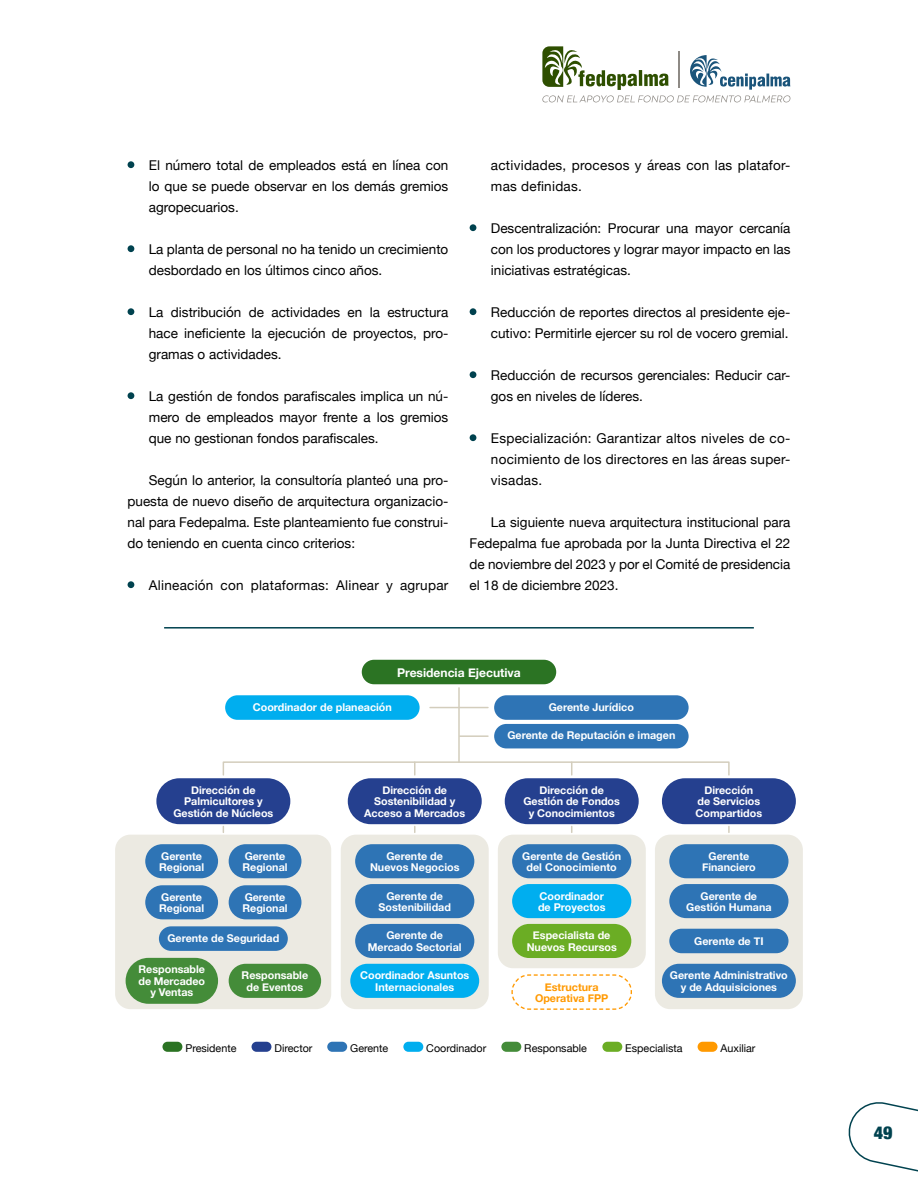
<style>
.page{position:relative;width:918px;height:1188px;background:#fff}
.page>*{position:absolute;margin:0;border:0;box-sizing:border-box;transform-origin:0 0}
.t1{font:900 condensed 18px "Helvetica Neue";color:#00424f}
.t2{font:13.5px/21px "Helvetica Neue";color:#000;text-align:justify}
.t3{font:13.5px/21px "Helvetica Neue";letter-spacing:.02em;color:#000}
.t4{font:700 12.15px "Helvetica Neue";color:#fff}
.t5{font:700 10.8px/11.6px "Helvetica Neue";color:#fff;text-align:center}
.t6{font:10.8px "Helvetica Neue";color:#000}
.t7{font:700 10.8px/11.6px "Helvetica Neue";color:#f90;text-align:center}
</style>
<div class="page">
<div style="left:128px;top:161px;width:6px;height:7px;background:#00424f;border-radius:50%"></div>
<div style="left:128px;top:245px;width:6px;height:7px;background:#00424f;border-radius:50%"></div>
<div style="left:128px;top:308px;width:6px;height:7px;background:#00424f;border-radius:50%"></div>
<div style="left:128px;top:392px;width:6px;height:7px;background:#00424f;border-radius:50%"></div>
<div style="left:128px;top:581px;width:6px;height:7px;background:#00424f;border-radius:50%"></div>
<div style="left:470px;top:224px;width:6px;height:7px;background:#00424f;border-radius:50%"></div>
<div style="left:470px;top:308px;width:6px;height:7px;background:#00424f;border-radius:50%"></div>
<div style="left:470px;top:371px;width:6px;height:7px;background:#00424f;border-radius:50%"></div>
<div style="left:470px;top:434px;width:6px;height:7px;background:#00424f;border-radius:50%"></div>
<div style="left:225px;top:695px;width:195px;height:25px;background:#00aeef;border-radius:12px"></div>
<div style="left:494px;top:695px;width:195px;height:25px;background:#2e74b5;border-radius:12px"></div>
<div style="left:494px;top:724px;width:195px;height:24px;background:#2e74b5;border-radius:12px"></div>
<div style="left:115px;top:835px;width:216px;height:174px;background:#eceae2;border-radius:15px"></div>
<div style="left:341px;top:835px;width:148px;height:174px;background:#eceae2;border-radius:15px"></div>
<div style="left:655px;top:835px;width:148px;height:174px;background:#eceae2;border-radius:15px"></div>
<div style="left:498px;top:835px;width:148px;height:133px;background:#eceae2;border-radius:15px"></div>
<div style="left:159px;top:926px;width:129px;height:25px;background:#2e74b5;border-radius:12px"></div>
<div style="left:145px;top:844px;width:73px;height:34px;background:#2e74b5;border-radius:17px"></div>
<div style="left:145px;top:885px;width:73px;height:34px;background:#2e74b5;border-radius:17px"></div>
<div style="left:229px;top:844px;width:72px;height:34px;background:#2e74b5;border-radius:17px"></div>
<div style="left:229px;top:885px;width:72px;height:34px;background:#2e74b5;border-radius:17px"></div>
<div style="left:355px;top:844px;width:119px;height:34px;background:#2e74b5;border-radius:17px"></div>
<div style="left:669px;top:844px;width:120px;height:34px;background:#2e74b5;border-radius:17px"></div>
<div style="left:512px;top:844px;width:119px;height:34px;background:#2e74b5;border-radius:17px"></div>
<div style="left:355px;top:884px;width:119px;height:34px;background:#2e74b5;border-radius:17px"></div>
<div style="left:669px;top:884px;width:120px;height:34px;background:#2e74b5;border-radius:17px"></div>
<div style="left:512px;top:884px;width:119px;height:34px;background:#00aeef;border-radius:17px"></div>
<div style="left:355px;top:924px;width:119px;height:34px;background:#2e74b5;border-radius:17px"></div>
<div style="left:669px;top:929px;width:120px;height:24px;background:#2e74b5;border-radius:12px"></div>
<div style="left:512px;top:924px;width:119px;height:34px;background:#6bad24;border-radius:17px"></div>
<svg style="left:511px;top:974px;width:121px;height:36px"></svg>
<div style="left:350px;top:964px;width:129px;height:34px;background:#00aeef;border-radius:17px"></div>
<div style="left:662px;top:964px;width:134px;height:34px;background:#2e74b5;border-radius:17px"></div>
<div style="left:229px;top:964px;width:92px;height:34px;background:#448c39;border-radius:17px"></div>
<div style="left:156px;top:778px;width:134px;height:46px;background:#25408f;border-radius:23px"></div>
<div style="left:126px;top:958px;width:92px;height:46px;background:#448c39;border-radius:23px"></div>
<div style="left:348px;top:778px;width:134px;height:46px;background:#25408f;border-radius:23px"></div>
<div style="left:662px;top:778px;width:134px;height:46px;background:#25408f;border-radius:23px"></div>
<div style="left:505px;top:778px;width:134px;height:46px;background:#25408f;border-radius:23px"></div>
<hr style="left:458px;top:688px;width:2px;height:74px;background:#d3cdbc">
<svg style="left:222px;top:761px;width:508px;height:15px"></svg>
<hr style="left:430px;top:707px;width:58px;height:1px;background:#d3cdbc">
<hr style="left:460px;top:735px;width:28px;height:2px;background:#d3cdbc">
<svg style="left:414px;top:826px;width:2px;height:6px"></svg>
<svg style="left:728px;top:826px;width:2px;height:6px"></svg>
<div style="left:162px;top:1042px;width:20px;height:10px;background:#2b7323;border-radius:5px"></div>
<div style="left:252px;top:1042px;width:19px;height:10px;background:#25408f;border-radius:5px"></div>
<div style="left:327px;top:1042px;width:20px;height:10px;background:#2e74b5;border-radius:5px"></div>
<div style="left:403px;top:1042px;width:20px;height:10px;background:#00aeef;border-radius:5px"></div>
<div style="left:501px;top:1042px;width:20px;height:10px;background:#448c39;border-radius:5px"></div>
<div style="left:602px;top:1042px;width:20px;height:10px;background:#6bad24;border-radius:5px"></div>
<div style="left:698px;top:1042px;width:20px;height:10px;background:#f90;border-radius:5px"></div>
<div style="left:362px;top:660px;width:194px;height:24px;background:#2b7323;border-radius:12px"></div>
<hr style="left:164px;top:627px;width:590px;height:2px;background:#00424f">
<svg style="left:848px;top:1102px;width:70px;height:70px"></svg>
<svg style="left:542px;top:46px;width:249px;height:56px"></svg>
<p class="t2" style="left:149px;top:155px;width:301px">El número total de empleados está en línea con lo que se puede observar en los demás gremios agropecuarios.</p>
<p class="t2" style="left:149px;top:239px;width:301px">La planta de personal no ha tenido un crecimiento desbordado en los últimos cinco años.</p>
<p class="t2" style="left:149px;top:302px;width:301px">La distribución de actividades en la estructura hace ineficiente la ejecución de proyectos, pro&shy;gramas o actividades.</p>
<p class="t2" style="left:149px;top:386px;width:301px">La gestión de fondos parafiscales implica un nú&shy;mero de empleados mayor frente a los gremios que no gestionan fondos parafiscales.</p>
<p class="t2" style="left:128px;top:470px;width:322px;text-indent:21px">Según lo anterior, la consultoría planteó una pro&shy;puesta de nuevo diseño de arquitectura organizacio&shy;nal para Fedepalma. Este planteamiento fue construi&shy;do teniendo en cuenta cinco criterios:</p>
<p class="t3" style="left:149px;top:575px;width:301px">Alineación con plataformas: Alinear y agrupar</p>
<p class="t3" style="left:491px;top:155px;width:301px">actividades, procesos y áreas con las platafor&shy;mas definidas.</p>
<p class="t2" style="left:491px;top:218px;width:301px">Descentralización: Procurar una mayor cercanía con los productores y lograr mayor impacto en las iniciativas estratégicas.</p>
<p class="t2" style="left:491px;top:302px;width:301px">Reducción de reportes directos al presidente eje&shy;cutivo: Permitirle ejercer su rol de vocero gremial.</p>
<p class="t2" style="left:491px;top:365px;width:301px">Reducción de recursos gerenciales: Reducir car&shy;gos en niveles de líderes.</p>
<p class="t2" style="left:491px;top:428px;width:301px">Especialización: Garantizar altos niveles de co&shy;nocimiento de los directores en las áreas super&shy;visadas.</p>
<p class="t2" style="left:470px;top:512px;width:322px;text-indent:21px">La siguiente nueva arquitectura institucional para Fedepalma fue aprobada por la Junta Directiva el 22 de noviembre del 2023 y por el Comité de presidencia el 18 de diciembre 2023.</p>
<p class="t4" style="left:397px;top:663px;width:125px">Presidencia Ejecutiva</p>
<p class="t5" style="left:253px;top:701px;width:140px">Coordinador de planeación</p>
<p class="t5" style="left:549px;top:701px;width:87px">Gerente Jurídico</p>
<p class="t5" style="left:507px;top:730px;width:170px">Gerente de Reputación e imagen</p>
<p class="t5" style="left:173px;top:784px;width:102px">Dirección de<br>Palmicultores y<br>Gestión de Núcleos</p>
<p class="t5" style="left:364px;top:784px;width:102px">Dirección de<br>Sostenibilidad y<br>Acceso a Mercados</p>
<p class="t5" style="left:696px;top:784px;width:68px">Dirección<br>de Servicios<br>Compartidos</p>
<p class="t5" style="left:524px;top:784px;width:98px">Dirección de<br>Gestión de Fondos y Conocimientos</p>
<p class="t5" style="left:159px;top:850px;width:47px;text-align:left">Gerente<br>Regional</p>
<p class="t5" style="left:159px;top:891px;width:47px;text-align:left">Gerente<br>Regional</p>
<p class="t5" style="left:522px;top:850px;width:101px">Gerente de Gestión del Conocimiento</p>
<p class="t5" style="left:243px;top:850px;width:47px;text-align:left">Gerente<br>Regional</p>
<p class="t5" style="left:370px;top:850px;width:91px">Gerente de<br>Nuevos Negocios</p>
<p class="t5" style="left:702px;top:850px;width:55px">Gerente<br>Financiero</p>
<p class="t5" style="left:243px;top:891px;width:47px;text-align:left">Gerente<br>Regional</p>
<p class="t5" style="left:378px;top:890px;width:74px">Gerente de<br>Sostenibilidad</p>
<p class="t5" style="left:686px;top:890px;width:87px">Gerente de<br>Gestión Humana</p>
<p class="t5" style="left:538px;top:890px;width:69px;text-align:left">Coordinador de Proyectos</p>
<p class="t5" style="left:167px;top:933px;width:113px">Gerente de Seguridad</p>
<p class="t5" style="left:138px;top:964px;width:68px">Responsable de Mercadeo y Ventas</p>
<p class="t5" style="left:242px;top:970px;width:68px">Responsable de Eventos</p>
<p class="t5" style="left:368px;top:930px;width:95px">Gerente de<br>Mercado Sectorial</p>
<p class="t5" style="left:694px;top:935px;width:71px">Gerente de TI</p>
<p class="t5" style="left:527px;top:930px;width:92px">Especialista de<br>Nuevos Recursos</p>
<p class="t7" style="left:535px;top:981px;width:75px">Estructura<br>Operativa FPP</p>
<p class="t5" style="left:360px;top:970px;width:111px">Coordinador Asuntos<br>Internacionales</p>
<p class="t5" style="left:670px;top:970px;width:119px">Gerente Administrativo y de Adquisiciones</p>
<p class="t6" style="left:185px;top:1040px;width:53px">Presidente</p>
<p class="t6" style="left:274px;top:1040px;width:39px">Director</p>
<p class="t6" style="left:350px;top:1040px;width:40px">Gerente</p>
<p class="t6" style="left:426px;top:1040px;width:62px">Coordinador</p>
<p class="t6" style="left:524px;top:1040px;width:64px">Responsable</p>
<p class="t6" style="left:625px;top:1040px;width:59px">Especialista</p>
<p class="t6" style="left:721px;top:1040px;width:36px">Auxiliar</p>
<h1 class="t1" style="left:874px;top:1118px;width:20px">49</h1>
</div>
